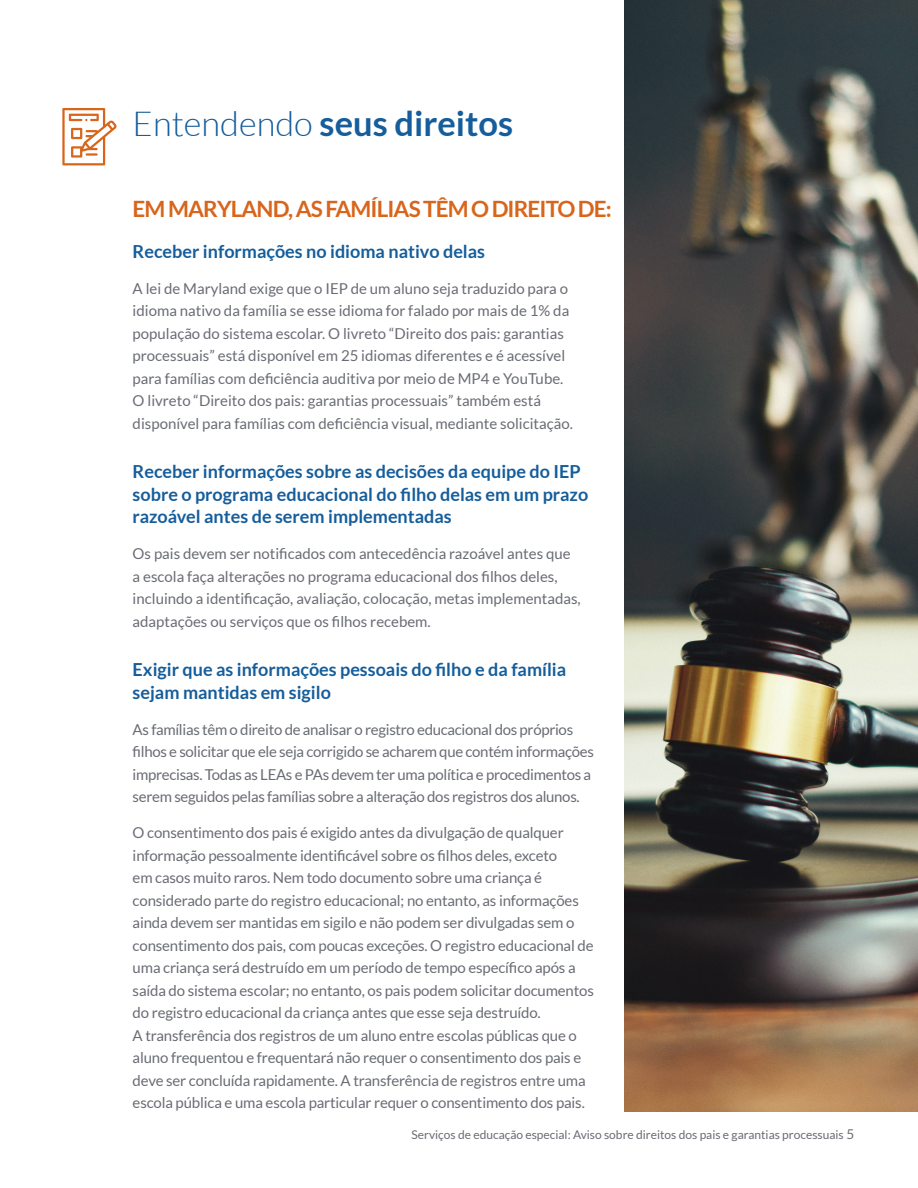
<style>
.page{position:relative;width:918px;height:1188px;background:#fff}
.page>*{position:absolute;margin:0;border:0;box-sizing:border-box;transform-origin:0 0}
.H1_line1{font:700 34.5px "Lato";color:#155d9b}
.t1{font:700 22.5px "Lato";letter-spacing:-.04em;color:#d8651b}
.t2{font:700 18px/22.5px "Lato";color:#155d9b}
.Body_Text_Main{font:15px/22.5px "Lato";letter-spacing:-.01em;color:#696c74}
.Folio_right{font:12px "Lato";color:#696c74}
.s1{font-weight:300}
.s2{font-size:13.5px}
</style>
<div class="page">
<img style="left:624px;top:0;width:294px;height:1111px">
<svg style="left:62px;top:108px;width:55px;height:57px"></svg>
<p class="H1_line1" style="left:133px;top:103px;width:382px"><span class="s1">Entendendo</span> seus direitos</p>
<h2 class="t1" style="left:133px;top:196px;width:481px">EM MARYLAND, AS FAMÍLIAS TÊM O DIREITO DE:</h2>
<h3 class="t2" style="left:133px;top:240px;width:354px">Receber informações no idioma nativo delas</h3>
<p class="Body_Text_Main" style="left:133px;top:277px;width:442px">A lei de Maryland exige que o IEP de um aluno seja traduzido para o idioma nativo da família se esse idioma for falado por mais de 1% da população do sistema escolar. O livreto “Direito dos pais: garantias processuais” está disponível em 25 idiomas diferentes e é acessível para famílias com deficiência auditiva por meio de MP4 e YouTube.<br>O livreto “Direito dos pais: garantias processuais” também está disponível para famílias com deficiência visual, mediante solicitação.</p>
<h3 class="t2" style="left:133px;top:460px;width:457px">Receber informações sobre as decisões da equipe do IEP sobre o programa educacional do filho delas em um prazo razoável antes de serem implementadas</h3>
<p class="Body_Text_Main" style="left:133px;top:543px;width:450px">Os pais devem ser notificados com antecedência razoável antes que a escola faça alterações no programa educacional dos filhos deles, incluindo a identificação, avaliação, colocação, metas implementadas, adaptações ou serviços que os filhos recebem.</p>
<h3 class="t2" style="left:133px;top:658px;width:435px">Exigir que as informações pessoais do filho e da família sejam mantidas em sigilo</h3>
<p class="Body_Text_Main" style="left:133px;top:718px;width:463px">As famílias têm o direito de analisar o registro educacional dos próprios filhos e solicitar que ele seja corrigido se acharem que contém informações imprecisas. Todas as LEAs e PAs devem ter uma política e procedimentos a serem seguidos pelas famílias sobre a alteração dos registros dos alunos.</p>
<p class="Body_Text_Main" style="left:133px;top:822px;width:463px">O consentimento dos pais é exigido antes da divulgação de qualquer informação pessoalmente identificável sobre os filhos deles, exceto<br>em casos muito raros. Nem todo documento sobre uma criança é considerado parte do registro educacional; no entanto, as informações ainda devem ser mantidas em sigilo e não podem ser divulgadas sem o consentimento dos pais, com poucas exceções. O registro educacional de uma criança será destruído em um período de tempo específico após a saída do sistema escolar; no entanto, os pais podem solicitar documentos do registro educacional da criança antes que esse seja destruído.<br>A transferência dos registros de um aluno entre escolas públicas que o aluno frequentou e frequentará não requer o consentimento dos pais e deve ser concluída rapidamente. A transferência de registros entre uma escola pública e uma escola particular requer o consentimento dos pais.</p>
<p class="Folio_right" style="left:412px;top:1128px;width:444px">Serviços de educação especial: Aviso sobre direitos dos pais e garantias processuais <span class="s2">5</span></p>
</div>
